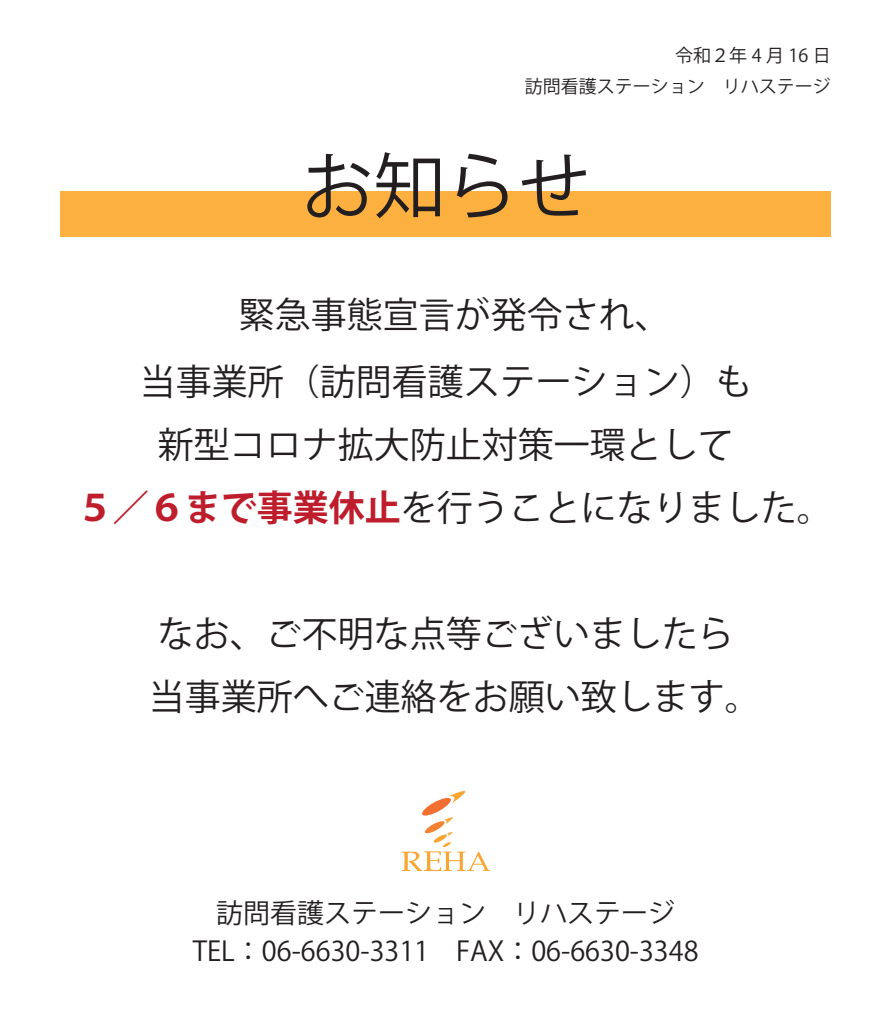
<style>
.page{position:relative;width:893px;height:1031px;background:#fff}
.page>*{position:absolute;margin:0;border:0;box-sizing:border-box;transform-origin:0 0}
.t1{font:72px "Koz Go Pr 6 N";color:#231f20}
.t2{font:36px/64.1px "Koz Go Pr 6 N";color:#231f20;text-align:center}
.t3{font:27px/38.2px "Koz Go Pr 6 N";color:#231f20;text-align:center}
.t4{font:18px/31.5px "Koz Go Pr 6 N";color:#231f20;text-align:right}
.s1{font-weight:700;color:#be1d2c}
</style>
<div class="page">
<div style="left:61px;top:191px;width:770px;height:46px;background:#fbb03f"></div>
<svg style="left:401px;top:791px;width:88px;height:79px"></svg>
<p class="t4" style="left:525px;top:40px;width:308px">令和２年 4 月 16 日<br>訪問看護ステーション　リハステージ</p>
<h1 class="t1" style="left:302px;top:146px;width:289px">お知らせ</h1>
<p class="t2" style="left:77px;top:284px;width:757px">緊急事態宣言が発令され、<br>当事業所（訪問看護ステーション）も<br>新型コロナ拡大防止対策一環として<br><span class="s1">５／６まで事業休止</span>を行うことになりました。</p>
<p class="t2" style="left:149px;top:602px;width:613px;line-height:63px;text-align:left">なお、ご不明な点等ございましたら当事業所へご連絡をお願い致します。</p>
<p class="t3" style="left:193px;top:893px;width:507px">訪問看護ステーション　リハステージ<br>TEL：06-6630-3311　FAX：06-6630-3348</p>
</div>
